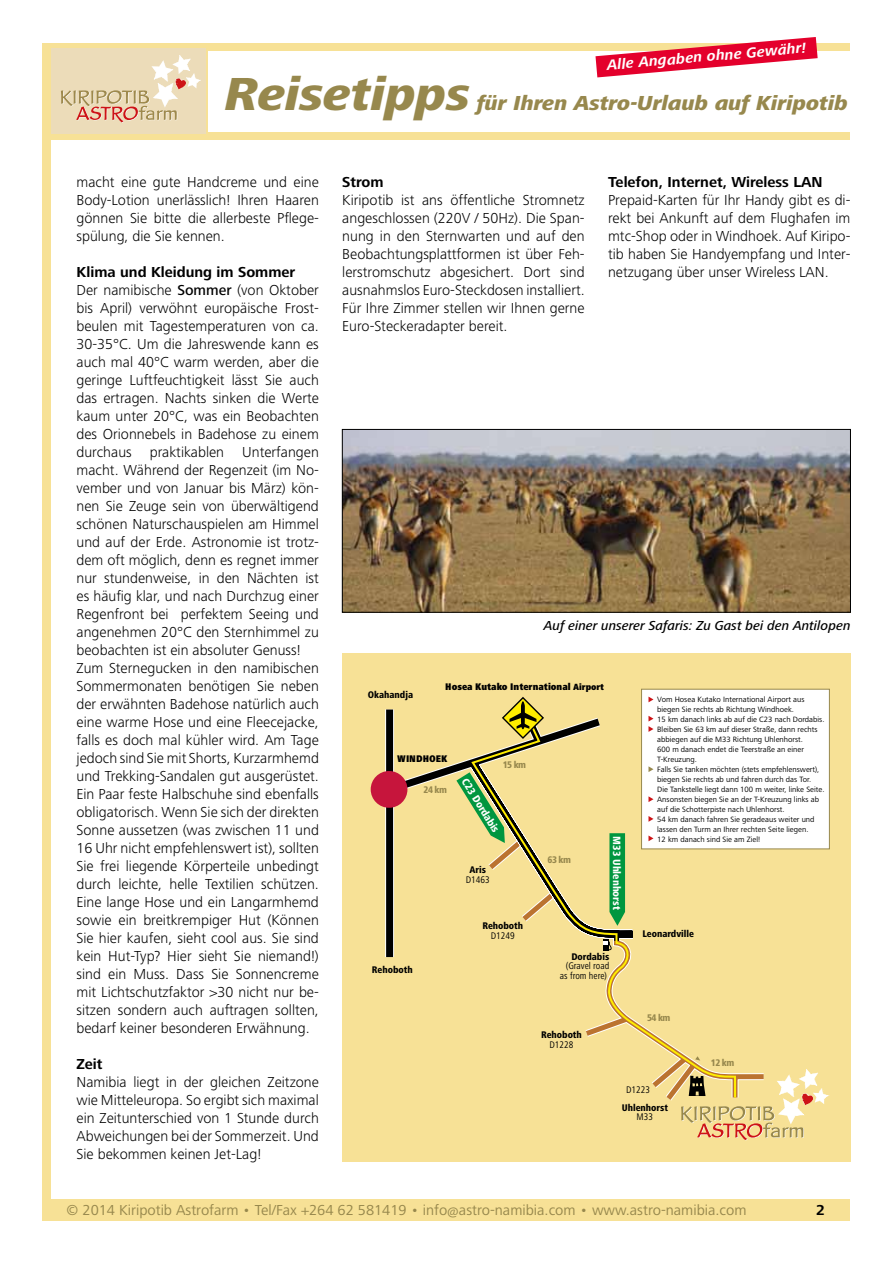
<style>
.page{position:relative;width:893px;height:1263px;background:#fff}
.page>*{position:absolute;margin:0;border:0;box-sizing:border-box;transform-origin:0 0}
.t1{font:italic 800 48px "Frutiger Next LT";color:#97884d}
.t2{font:italic 800 21px "Frutiger Next LT";color:#97884d}
.t3{font:300 15px/18px "Frutiger Next LT";color:#000;text-align:justify}
.t4{font:15px "Frutiger Next LT";color:#97884d}
.t5{font:700 15px "Frutiger Next LT";color:#000}
.t6{font:italic 700 15px "Frutiger Next LT";color:#fff}
.t7{font:italic 500 13.5px "Frutiger Next LT";color:#000}
.t8{font:800 condensed 10.95px "Frutiger Next LT";color:#fff}
.t9{font:800 condensed 9.9px "Frutiger Next LT";color:#000}
.t10{font:condensed 9.9px/9.3px "Frutiger Next LT";color:#000;text-align:right}
.t11{font:900 condensed 9.9px "Frutiger Next LT";color:#000}
.t12{font:800 condensed 9.9px "Frutiger Next LT";letter-spacing:-.05em;color:#97884d}
.t13{font:7.95px/9.9px "Frutiger Next LT";color:#000}
.s1{font-weight:700}
.s2{font-weight:500}
.s3{font-size:9.3px}
</style>
<div class="page">
<div style="left:43px;top:43px;width:807px;height:1177px;background:#f7e196"></div>
<div style="left:51px;top:49px;width:155px;height:85px;background:#ecdcb9"></div>
<svg style="left:61px;top:55px;width:140px;height:68px"></svg>
<div style="left:51px;top:140px;width:804px;height:1059px;background:#fff"></div>
<div style="left:208px;top:51px;width:647px;height:81px;background:#fff"></div>
<svg style="left:595px;top:37px;width:223px;height:40px"></svg>
<div style="left:342px;top:654px;width:508px;height:508px;background:#f7e196"></div>
<svg style="left:381px;top:709px;width:218px;height:249px"></svg>
<svg style="left:471px;top:723px;width:266px;height:376px"></svg>
<div style="left:373px;top:773px;width:32px;height:32px;background:#c6153c;border-radius:50%"></div>
<div style="left:371px;top:771px;width:36px;height:37px;border:4px solid #c6153c;border-radius:50%"></div>
<svg style="left:695px;top:1056px;width:5px;height:4px"></svg>
<div style="left:641px;top:689px;width:189px;height:160px;background:#fff;border:1px solid #97884d"></div>
<svg style="left:648px;top:697px;width:5px;height:5px"></svg>
<svg style="left:648px;top:716px;width:5px;height:16px"></svg>
<svg style="left:648px;top:766px;width:5px;height:6px"></svg>
<svg style="left:648px;top:796px;width:5px;height:6px"></svg>
<svg style="left:648px;top:816px;width:5px;height:6px"></svg>
<svg style="left:648px;top:835px;width:5px;height:6px"></svg>
<div style="left:603px;top:940px;width:6px;height:11px;background:#000"></div>
<svg style="left:456px;top:754px;width:185px;height:196px"></svg>
<svg style="left:501px;top:697px;width:44px;height:43px"></svg>
<svg style="left:681px;top:1068px;width:148px;height:72px"></svg>
<img style="left:344px;top:431px;width:504px;height:179px">
<div style="left:342px;top:429px;width:508px;height:183px;border:1px solid #000"></div>
<p class="t6" style="left:606px;top:57px;width:201px;rotate:-5deg">Alle Angaben ohne Gewähr!</p>
<h1 class="t1" style="left:225px;top:67px;width:246px">Reisetipps</h1>
<h2 class="t2" style="left:477px;top:91px;width:372px">für Ihren Astro-Urlaub auf Kiripotib</h2>
<p class="t3" style="left:77px;top:173px;width:244px">macht eine gute Handcreme und eine Body-Lotion unerlässlich! Ihren Haaren gönnen Sie bitte die allerbeste Pflege&shy;spülung, die Sie kennen.</p>
<p class="t3" style="left:77px;top:263px;width:244px;text-align:left"><span class="s1">Klima und Kleidung im Sommer </span>Der namibische <span class="s2">Sommer</span> (von Oktober bis April) verwöhnt europäische Frost&shy;beulen mit Tagestemperaturen von ca.<br>30-35°C. Um die Jahreswende kann es auch mal 40°C warm werden, aber die geringe Luftfeuchtigkeit lässt Sie auch das ertragen. Nachts sinken die Werte kaum unter 20°C, was ein Beobachten des Orionnebels in Badehose zu einem durchaus praktikablen Unterfangen macht. Während der Regenzeit (im No&shy;vember und von Januar bis März) kön&shy;nen Sie Zeuge sein von überwältigend schönen Naturschauspielen am Himmel und auf der Erde. Astronomie ist trotz&shy;dem oft möglich, denn es regnet immer nur stundenweise, in den Nächten ist es häufig klar, und nach Durchzug einer Regenfront bei perfektem Seeing und angenehmen 20°C den Sternhimmel zu beobachten ist ein absoluter Genuss!<br>Zum Sternegucken in den namibischen Sommermonaten benötigen Sie neben der erwähnten Badehose natürlich auch eine warme Hose und eine Fleecejacke, falls es doch mal kühler wird. Am Tage jedoch sind Sie mit Shorts, Kurzarmhemd und Trekking-Sandalen gut ausgerüstet.<br>Ein Paar feste Halbschuhe sind ebenfalls obligatorisch. Wenn Sie sich der direkten Sonne aussetzen (was zwischen 11 und 16 Uhr nicht empfehlenswert ist), sollten Sie frei liegende Körperteile unbedingt durch leichte, helle Textilien schützen.<br>Eine lange Hose und ein Langarmhemd sowie ein breitkrempiger Hut (Können Sie hier kaufen, sieht cool aus. Sie sind kein Hut-Typ? Hier sieht Sie niemand!) sind ein Muss. Dass Sie Sonnencreme mit Lichtschutzfaktor &gt;30 nicht nur be&shy;sitzen sondern auch auftragen sollten, bedarf keiner besonderen Erwähnung.</p>
<p class="t5" style="left:77px;top:1056px;width:28px">Zeit</p>
<p class="t3" style="left:77px;top:1073px;width:244px">Namibia liegt in der gleichen Zeitzone wie Mitteleuropa. So ergibt sich maximal ein Zeitunterschied von 1 Stunde durch Abweichungen bei der Sommerzeit. Und Sie bekommen keinen Jet-Lag!</p>
<p class="t5" style="left:342px;top:174px;width:43px">Strom</p>
<p class="t3" style="left:342px;top:191px;width:244px">Kiripotib ist ans öffentliche Stromnetz angeschlossen (220V / 50Hz). Die Span&shy;nung in den Sternwarten und auf den Beobachtungsplattformen ist über Feh&shy;lerstromschutz abgesichert. Dort sind ausnahmslos Euro-Steckdosen installiert.<br>Für Ihre Zimmer stellen wir Ihnen gerne Euro-Steckeradapter bereit.</p>
<p class="t5" style="left:608px;top:174px;width:216px">Telefon, Internet, Wireless LAN</p>
<p class="t3" style="left:608px;top:191px;width:244px">Prepaid-Karten für Ihr Handy gibt es di&shy;rekt bei Ankunft auf dem Flughafen im mtc-Shop oder in Windhoek. Auf Kiripo&shy;tib haben Sie Handyempfang und Inter&shy;netzugang über unser Wireless LAN.</p>
<p class="t7" style="left:544px;top:618px;width:308px">Auf einer unserer Safaris: Zu Gast bei den Antilopen</p>
<p class="t9" style="left:368px;top:689px;width:47px">Okahandja</p>
<p class="t11" style="left:445px;top:681px;width:160px">Hosea Kutako International <span class="s3">Airport</span></p>
<p class="t11" style="left:397px;top:753px;width:52px">WINDHOEK</p>
<p class="t12" style="left:424px;top:784px;width:25px">24 km</p>
<p class="t12" style="left:503px;top:759px;width:25px">15 km</p>
<p class="t8" style="left:470px;top:776px;width:63px;rotate:58deg">C23 Dordabis</p>
<p class="t9" style="left:469px;top:864px;width:18px">Aris</p>
<p class="t10" style="left:466px;top:875px;width:26px">D1463</p>
<p class="t9" style="left:372px;top:964px;width:42px">Rehoboth</p>
<p class="t9" style="left:482px;top:920px;width:42px">Rehoboth</p>
<p class="t10" style="left:491px;top:931px;width:26px">D1249</p>
<p class="t12" style="left:547px;top:854px;width:25px">63 km</p>
<p class="t8" style="left:623px;top:836px;width:75px;rotate:90deg">M33 Uhlenhorst</p>
<p class="t9" style="left:571px;top:951px;width:39px">Dordabis</p>
<p class="t10" style="left:560px;top:961px;width:51px">(Gravel road as from here)</p>
<p class="t9" style="left:541px;top:1029px;width:42px">Rehoboth</p>
<p class="t10" style="left:549px;top:1040px;width:26px">D1228</p>
<p class="t13" style="left:657px;top:694px;width:169px">Vom Hosea Kutako International Airport aus biegen Sie rechts ab Richtung Windhoek.<br>15 km danach links ab auf die C23 nach Dordabis.<br>Bleiben Sie 63 km auf dieser Straße, dann rechts abbiegen auf die M33 Richtung Uhlenhorst.<br>600 m danach endet die Teerstraße an einer T-Kreuzung.<br>Falls Sie tanken möchten (stets empfehlenswert), biegen Sie rechts ab und fahren durch das Tor.<br>Die Tankstelle liegt dann 100 m weiter, linke Seite.<br>Ansonsten biegen Sie an der T-Kreuzung links ab auf die Schotterpiste nach Uhlenhorst.<br>54 km danach fahren Sie geradeaus weiter und lassen den Turm an Ihrer rechten Seite liegen.<br>12 km danach sind Sie am Ziel!</p>
<p class="t9" style="left:642px;top:928px;width:53px">Leonardville</p>
<p class="t12" style="left:647px;top:1012px;width:25px">54 km</p>
<p class="t12" style="left:711px;top:1057px;width:25px">12 km</p>
<p class="t10" style="left:626px;top:1085px;width:26px">D1223</p>
<p class="t9" style="left:622px;top:1102px;width:48px">Uhlenhorst</p>
<p class="t10" style="left:637px;top:1112px;width:18px">M33</p>
<p class="t4" style="left:67px;top:1202px;width:681px">© 2014 Kiripotib Astrofarm • Tel/Fax +264 62 581419 • info@astro-namibia.com • www.astro-namibia.com</p>
<p class="t5" style="left:816px;top:1202px;width:10px">2</p>
</div>
